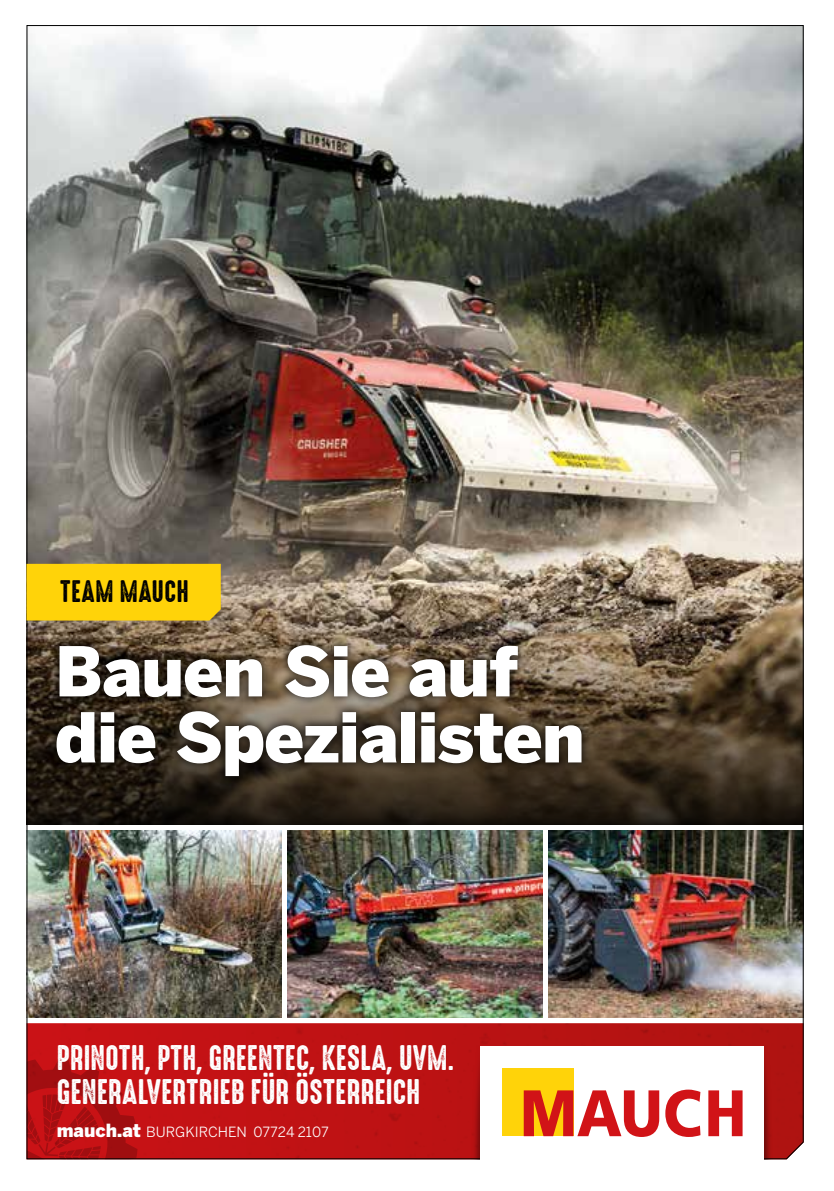
<style>
.page{position:relative;width:834px;height:1191px;background:#fff}
.page>*{position:absolute;margin:0;border:0;box-sizing:border-box;transform-origin:0 0}
.t1{font:900 68px/66px "Benton Sans";letter-spacing:-.02em;color:#fff}
.t2{font:32px/34px "High Voltage Rough";color:#fff}
.t3{font:28px "High Voltage Rough";letter-spacing:.015em;color:#000}
.t4{font:14px "Benton Sans";color:#fff}
.s1{font-weight:900;font-size:18px}
</style>
<div class="page">
<img style="left:26px;top:25px;width:777px;height:1134px">
<div style="left:26px;top:564px;width:195px;height:56px;background:#ffd309"></div>
<img style="left:763px;top:1046px;width:9px;height:113px">
<img style="left:471px;top:1046px;width:9px;height:113px">
<div style="left:480px;top:1046px;width:283px;height:113px;background:#fff"></div>
<div style="left:502px;top:1068px;width:71px;height:68px;background:#ffd309"></div>
<svg style="left:523px;top:1089px;width:219px;height:48px"></svg>
<p class="t3" style="left:60px;top:576px;width:130px">TEAM MAUCH</p>
<h1 class="t1" style="left:55px;top:637px;width:531px">Bauen Sie auf die Spezialisten</h1>
<p class="t2" style="left:56px;top:1042px;width:399px">PRINOTH, PTH, GREENTEC, KESLA, UVM.<br>GENERALVERTRIEB FÜR ÖSTERREICH</p>
<p class="t4" style="left:57px;top:1123px;width:273px"><span class="s1">mauch.at</span> BURGKIRCHEN 07724 2107</p>
</div>
